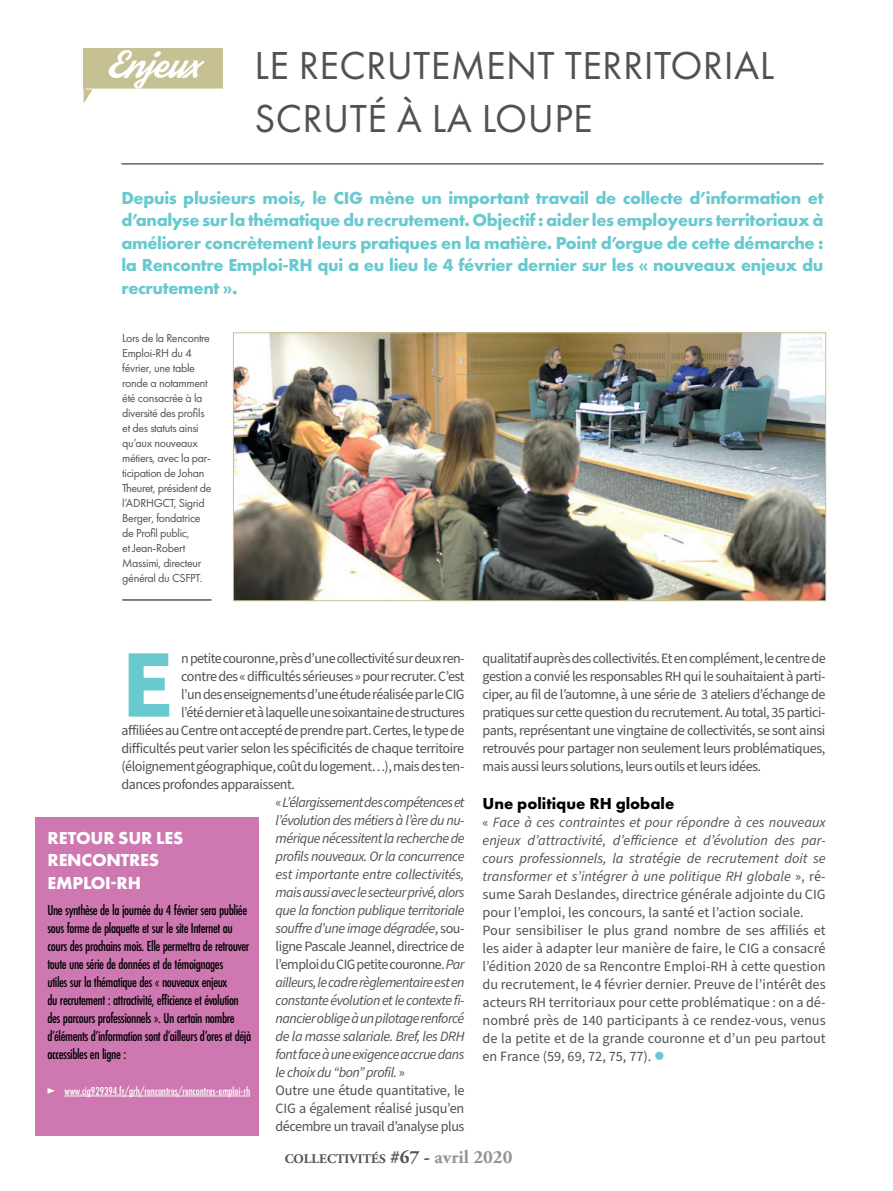
<style>
.page{position:relative;width:893px;height:1191px;background:#fff}
.page>*{position:absolute;margin:0;border:0;box-sizing:border-box;transform-origin:0 0}
.t1{font:700 97.2px "Source Sans Pro";color:#68c9cf}
.t2{font:40.5px/52.8px "Futura PT";letter-spacing:.01em;color:#4f5253}
.t3{font:26.4px "Streetwear";color:#fff}
.t4{font:700 18px/22.5px "Futura PT";letter-spacing:-.02em;color:#68c9cf;text-align:justify}
.t5{font:700 18px/22.5px "Futura PT";letter-spacing:-.01em;color:#fff}
.t6{font:700 16.5px "Futura PT";color:#000001}
.t7{font:500 15px/18px "Futura PT Cond";letter-spacing:-.03em;color:#000001}
.t8{font:14.25px/18px "Source Sans Pro";letter-spacing:-.03em;color:#4f5253;text-align:justify}
.t9{font:14.25px/18px "Source Sans Pro";color:#4f5253}
.t10{font:italic 14.25px "Source Sans Pro";letter-spacing:-.035em;color:#4f5253}
.t11{font:italic 14.25px "Source Sans Pro";letter-spacing:-.015em;color:#4f5253}
.t12{font:14.25px "Source Sans Pro";letter-spacing:-.01em;color:#4f5253}
.t13{font:700 13.2px "Adobe Garamond Pro";color:#4f5253}
.t14{font:12px/15px "Futura PT";letter-spacing:-.025em;color:#4f5253}
.t15{font:500 12px "Futura PT Cond";letter-spacing:-.01em;color:#fff}
.s1{font-style:normal}
.s2{font-style:italic}
.s3{font-family:"Source Sans Pro";font-weight:400}
.s4{color:#68c9cf}
.s5{font-size:18.75px}
.s6{font-size:18.75px;color:#929595}
</style>
<div class="page">
<img style="left:235px;top:334px;width:589px;height:265px">
<div style="left:233px;top:332px;width:593px;height:269px;border:1px solid #c6c192"></div>
<hr style="left:121px;top:163px;width:702px;height:2px;background:#616666">
<div style="left:84px;top:48px;width:139px;height:41px;background:#c6c192"></div>
<svg style="left:84px;top:88px;width:9px;height:15px"></svg>
<hr style="left:122px;top:599px;width:90px;height:1px;background:#000001">
<div style="left:35px;top:817px;width:224px;height:318px;background:#ce77b1"></div>
<hr style="left:64px;top:1095px;width:186px;height:1px;background:#fff">
<hr style="left:86px;top:89px;width:137px;height:1px;background:#fff">
<h3 class="t3" style="left:106px;top:54px;width:96px">Enjeux</h3>
<h2 class="t2" style="left:254px;top:39px;width:521px">LE RECRUTEMENT TERRITORIAL<br>SCRUTÉ À LA LOUPE</h2>
<p class="t4" style="left:121px;top:186px;width:704px">Depuis plusieurs mois, le CIG mène un important travail de collecte d’information et d’analyse sur la thématique du recrutement. Objectif : aider les employeurs territoriaux à améliorer concrètement leurs pratiques en la matière. Point d’orgue de cette démarche : la Rencontre Emploi-RH qui a eu lieu le 4 février dernier sur les « nouveaux enjeux du recrutement ».</p>
<p class="t14" style="left:122px;top:330px;width:91px">Lors de la Rencontre<br>Emploi-RH du 4 février, une table ronde a notamment été consacrée à la diversité des profils et des statuts ainsi qu’aux nouveaux métiers, avec la par&shy;ticipation de Johan<br>Theuret, président de l’ADRHGCT, Sigrid<br>Berger, fondatrice de Profil public,<br>et Jean-Robert<br>Massimi, directeur général du CSFPT.</p>
<h1 class="t1" style="left:121px;top:618px;width:54px">E</h1>
<p class="t8" style="left:181px;top:649px;width:285px">n petite couronne, près d’une collectivité sur deux ren-</p>
<p class="t8" style="left:181px;top:667px;width:285px">contre des « difficultés sérieuses » pour recruter. C’est</p>
<p class="t8" style="left:181px;top:685px;width:285px">l’un des enseignements d’une étude réalisée par le CIG</p>
<p class="t8" style="left:181px;top:703px;width:285px">l’été dernier et à laquelle une soixantaine de structures</p>
<p class="t8" style="left:121px;top:721px;width:345px">affiliées au Centre ont accepté de prendre part. Certes, le type de</p>
<p class="t8" style="left:121px;top:739px;width:344px">difficultés peut varier selon les spécificités de chaque territoire</p>
<p class="t8" style="left:121px;top:757px;width:345px">(éloignement géographique, coût du logement…), mais des ten-</p>
<p class="t8" style="left:121px;top:775px;width:175px">dances profondes apparaissent.</p>
<p class="t10" style="left:276px;top:792px;width:190px"><span class="s1">«</span> L’élargissement des compétences et</p>
<p class="t10" style="left:276px;top:810px;width:190px">l’évolution des métiers à l’ère du nu-</p>
<p class="t10" style="left:276px;top:828px;width:190px">mérique nécessitent la recherche de</p>
<p class="t10" style="left:276px;top:846px;width:190px">profils nouveaux. Or la concurrence</p>
<p class="t11" style="left:276px;top:864px;width:190px">est importante entre collectivités,</p>
<p class="t10" style="left:276px;top:882px;width:190px">mais aussi avec le secteur privé, alors</p>
<p class="t10" style="left:276px;top:900px;width:191px">que la fonction publique territoriale</p>
<p class="t10" style="left:276px;top:918px;width:190px">souffre d’une image dégradée<span class="s1">, sou-</span></p>
<p class="t8" style="left:276px;top:937px;width:190px">ligne Pascale Jeannel, directrice de</p>
<p class="t8" style="left:276px;top:955px;width:190px">l’emploi du CIG petite couronne. <span class="s2">Par</span></p>
<p class="t10" style="left:276px;top:972px;width:190px">ailleurs, le cadre règlementaire est en</p>
<p class="t10" style="left:276px;top:990px;width:190px">constante évolution et le contexte fi-</p>
<p class="t10" style="left:276px;top:1008px;width:190px">nancier oblige à un pilotage renforcé</p>
<p class="t10" style="left:276px;top:1026px;width:191px">de la masse salariale. Bref, les DRH</p>
<p class="t10" style="left:276px;top:1044px;width:190px">font face à une exigence accrue dans</p>
<p class="t10" style="left:276px;top:1062px;width:131px">le choix du “bon” profil. <span class="s1">»</span></p>
<p class="t12" style="left:276px;top:1080px;width:191px">Outre une étude quantitative, le</p>
<p class="t8" style="left:276px;top:1099px;width:190px">CIG a également réalisé jusqu’en</p>
<p class="t8" style="left:276px;top:1117px;width:190px">décembre un travail d’analyse plus</p>
<p class="t5" style="left:48px;top:826px;width:137px">RETOUR SUR LES<br>RENCONTRES<br>EMPLOI-RH</p>
<p class="t7" style="left:47px;top:900px;width:205px">Une synthèse de la journée du 4 février sera publiée sous forme de plaquette et sur le site Internet au cours des prochains mois. Elle permettra de retrouver toute une série de données et de témoignages<br>utiles sur la thématique des « nouveaux enjeux<br>du recrutement : attractivité, efficience et évolution des parcours professionnels ». Un certain nombre d’éléments d’information sont d’ailleurs d’ores et déjà accessibles en ligne :</p>
<p class="t15" style="left:47px;top:1083px;width:204px"><span class="s3">►</span> www.cig929394.fr/grh/rencontres/rencontres-emploi-rh</p>
<p class="t8" style="left:482px;top:649px;width:345px">qualitatif auprès des collectivités. Et en complément, le centre de gestion a convié les responsables RH qui le souhaitaient à parti&shy;ciper, au fil de l’automne, à une série de 3 ateliers d’échange de pratiques sur cette question du recrutement. Au total, 35 partici&shy;pants, représentant une vingtaine de collectivités, se sont ainsi retrouvés pour partager non seulement leurs problématiques, mais aussi leurs solutions, leurs outils et leurs idées.</p>
<p class="t6" style="left:482px;top:793px;width:193px">Une politique RH globale</p>
<p class="t9" style="left:482px;top:814px;width:345px">« <span class="s2">Face à ces contraintes et pour répondre à ces nouveaux enjeux d’attractivité, d’efficience et d’évolution des par&shy;cours professionnels, la stratégie de recrutement doit se transformer et s’intégrer à une politique RH globale</span> », ré&shy;sume Sarah Deslandes, directrice générale adjointe du CIG pour l’emploi, les concours, la santé et l’action sociale.<br>Pour sensibiliser le plus grand nombre de ses affiliés et les aider à adapter leur manière de faire, le CIG a consacré l’édition 2020 de sa Rencontre Emploi-RH à cette question du recrutement, le 4 février dernier. Preuve de l’intérêt des acteurs RH territoriaux pour cette problématique : on a dé&shy;nombré près de 140 participants à ce rendez-vous, venus de la petite et de la grande couronne et d’un peu partout en France (59, 69, 72, 75, 77). <span class="s4">●</span></p>
<p class="t13" style="left:285px;top:1150px;width:229px">COLLECTIVITÉS <span class="s5">#67 -</span> <span class="s6">avril 2020</span></p>
</div>
